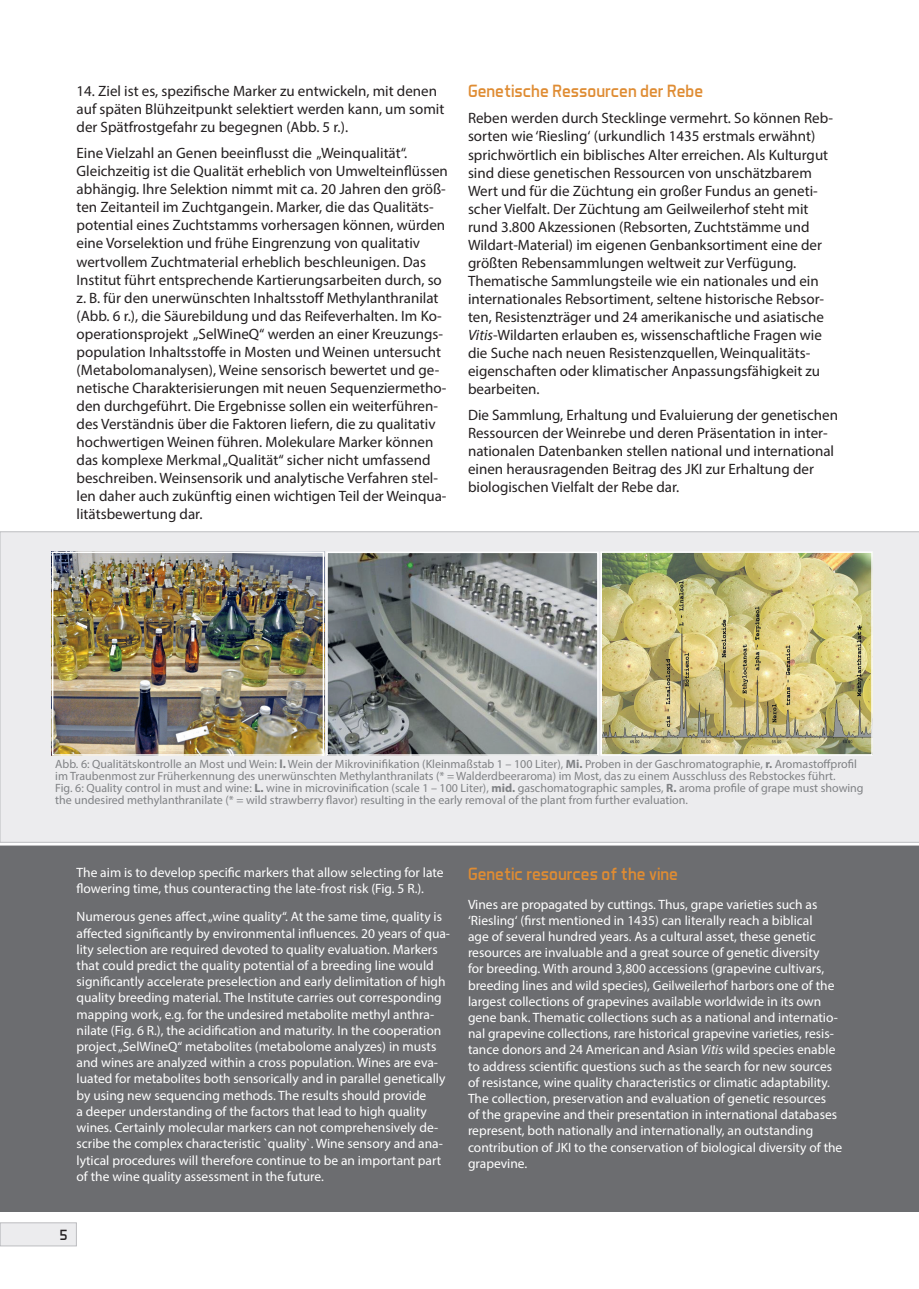
<style>
.page{position:relative;width:919px;height:1289px;background:#fff}
.page>*{position:absolute;margin:0;border:0;box-sizing:border-box;transform-origin:0 0}
.t1{font:18px "Aero Matics";color:#df8c33}
.t2{font:15px/18px "Myriad Pro";color:#231f20}
.t3{font:15px "Aero Matics";color:#231f20}
.t4{font:13.5px/16.2px "Myriad Pro";color:#fff}
.t5{font:12px/12px "Myriad Pro";color:#808285}
.s1{font-style:italic}
.s2{font-weight:700}
</style>
<div class="page">
<div style="left:0;top:1222px;width:77px;height:23px;background:#ececee;border:1px solid #bcbdc0"></div>
<div style="left:0;top:837px;width:918px;height:374px;background:#6c6d70"></div>
<svg style="left:0;top:842px;width:918px;height:3px;fill:#fff"></svg>
<div style="left:0;top:531px;width:918px;height:311px;background:#ececee"></div>
<img style="left:329px;top:554px;width:266px;height:198px">
<div style="left:326px;top:551px;width:272px;height:204px;border:2px solid #fff"></div>
<img style="left:603px;top:554px;width:266px;height:198px">
<div style="left:600px;top:551px;width:272px;height:204px;border:2px solid #fff"></div>
<img style="left:55px;top:554px;width:266px;height:198px">
<div style="left:52px;top:551px;width:272px;height:204px;border:2px solid #fff"></div>
<p class="t2" style="left:77px;top:82px;width:369px">14. Ziel ist es, spezifische Marker zu entwickeln, mit denen auf späten Blühzeitpunkt selektiert werden kann, um somit der Spätfrostgefahr zu begegnen (Abb. 5 r.).</p>
<p class="t2" style="left:77px;top:144px;width:373px">Eine Vielzahl an Genen beeinflusst die „Weinqualität“.<br>Gleichzeitig ist die Qualität erheblich von Umwelteinflüssen abhängig. Ihre Selektion nimmt mit ca. 20 Jahren den größ&shy;ten Zeitanteil im Zuchtgangein. Marker, die das Qualitäts&shy;potential eines Zuchtstamms vorhersagen können, würden eine Vorselektion und frühe Eingrenzung von qualitativ wertvollem Zuchtmaterial erheblich beschleunigen. Das Institut führt entsprechende Kartierungsarbeiten durch, so z. B. für den unerwünschten Inhaltsstoff Methylanthranilat (Abb. 6 r.), die Säurebildung und das Reifeverhalten. Im Ko&shy;operationsprojekt „SelWineQ“ werden an einer Kreuzungs&shy;population Inhaltsstoffe in Mosten und Weinen untersucht (Metabolomanalysen), Weine sensorisch bewertet und ge&shy;netische Charakterisierungen mit neuen Sequenziermetho&shy;den durchgeführt. Die Ergebnisse sollen ein weiterführen&shy;des Verständnis über die Faktoren liefern, die zu qualitativ hochwertigen Weinen führen. Molekulare Marker können das komplexe Merkmal „Qualität“ sicher nicht umfassend beschreiben. Weinsensorik und analytische Verfahren stel&shy;len daher auch zukünftig einen wichtigen Teil der Weinqua&shy;litätsbewertung dar.</p>
<p class="t1" style="left:468px;top:80px;width:237px">Genetische Ressourcen der Rebe</p>
<p class="t2" style="left:468px;top:109px;width:366px">Reben werden durch Stecklinge vermehrt. So können Reb&shy;sorten wie ‘Riesling‘ (urkundlich 1435 erstmals erwähnt) sprichwörtlich ein biblisches Alter erreichen. Als Kulturgut sind diese genetischen Ressourcen von unschätzbarem Wert und für die Züchtung ein großer Fundus an geneti&shy;scher Vielfalt. Der Züchtung am Geilweilerhof steht mit rund 3.800 Akzessionen (Rebsorten, Zuchtstämme und Wildart-Material) im eigenen Genbanksortiment eine der größten Rebensammlungen weltweit zur Verfügung.<br>Thematische Sammlungsteile wie ein nationales und ein internationales Rebsortiment, seltene historische Rebsor&shy;ten, Resistenzträger und 24 amerikanische und asiatische <span class="s1">Vitis</span>-Wildarten erlauben es, wissenschaftliche Fragen wie die Suche nach neuen Resistenzquellen, Weinqualitäts&shy;eigenschaften oder klimatischer Anpassungsfähigkeit zu bearbeiten.</p>
<p class="t2" style="left:468px;top:406px;width:371px">Die Sammlung, Erhaltung und Evaluierung der genetischen Ressourcen der Weinrebe und deren Präsentation in inter&shy;nationalen Datenbanken stellen national und international einen herausragenden Beitrag des JKI zur Erhaltung der biologischen Vielfalt der Rebe dar.</p>
<p class="t5" style="left:55px;top:757px;width:809px">Abb. 6: Qualitätskontrolle an Most und Wein: <span class="s2">l.</span> Wein der Mikrovinifikation (Kleinmaßstab 1 – 100 Liter), <span class="s2">Mi.</span> Proben in der Gaschromatographie, <span class="s2">r.</span> Aromastoffprofil im Traubenmost zur Früherkennung des unerwünschten Methylanthranilats (* = Walderdbeeraroma) im Most, das zu einem Ausschluss des Rebstockes führt.<br>Fig. 6: Quality control in must and wine: <span class="s2">L.</span> wine in microvinification (scale 1 – 100 Liter), <span class="s2">mid.</span> gaschomatographic samples, <span class="s2">R.</span> aroma profile of grape must showing the undesired methylanthranilate (* = wild strawberry flavor) resulting in the early removal of the plant from further evaluation.</p>
<p class="t4" style="left:77px;top:864px;width:368px">The aim is to develop specific markers that allow selecting for late flowering time, thus counteracting the late-frost risk (Fig. 5 R.).</p>
<p class="t4" style="left:77px;top:908px;width:375px">Numerous genes affect „wine quality“. At the same time, quality is affected significantly by environmental influences. 20 years of qua&shy;lity selection are required devoted to quality evaluation. Markers that could predict the quality potential of a breeding line would significantly accelerate preselection and early delimitation of high quality breeding material. The Institute carries out corresponding mapping work, e.g. for the undesired metabolite methyl anthra&shy;nilate (Fig. 6 R.), the acidification and maturity. In the cooperation project „SelWineQ“ metabolites (metabolome analyzes) in musts and wines are analyzed within a cross population. Wines are eva&shy;luated for metabolites both sensorically and in parallel genetically by using new sequencing methods. The results should provide<br>a deeper understanding of the factors that lead to high quality wines. Certainly molecular markers can not comprehensively de&shy;scribe the complex characteristic `quality`. Wine sensory and ana&shy;lytical procedures will therefore continue to be an important part of the wine quality assessment in the future.</p>
<p class="t1" style="left:468px;top:863px;width:211px">Genetic resources of the vine</p>
<p class="t4" style="left:468px;top:895px;width:376px">Vines are propagated by cuttings. Thus, grape varieties such as ‘Riesling‘ (first mentioned in 1435) can literally reach a biblical<br>age of several hundred years. As a cultural asset, these genetic resources are invaluable and a great source of genetic diversity<br>for breeding. With around 3,800 accessions (grapevine cultivars, breeding lines and wild species), Geilweilerhof harbors one of the largest collections of grapevines available worldwide in its own gene bank. Thematic collections such as a national and internatio&shy;nal grapevine collections, rare historical grapevine varieties, resis&shy;tance donors and 24 American and Asian <span class="s1">Vitis</span> wild species enable to address scientific questions such as the search for new sources of resistance, wine quality characteristics or climatic adaptability.<br>The collection, preservation and evaluation of genetic resources<br>of the grapevine and their presentation in international databases represent, both nationally and internationally, an outstanding contribution of JKI to the conservation of biological diversity of the grapevine.</p>
<p class="t3" style="left:60px;top:1225px;width:9px">5</p>
</div>
